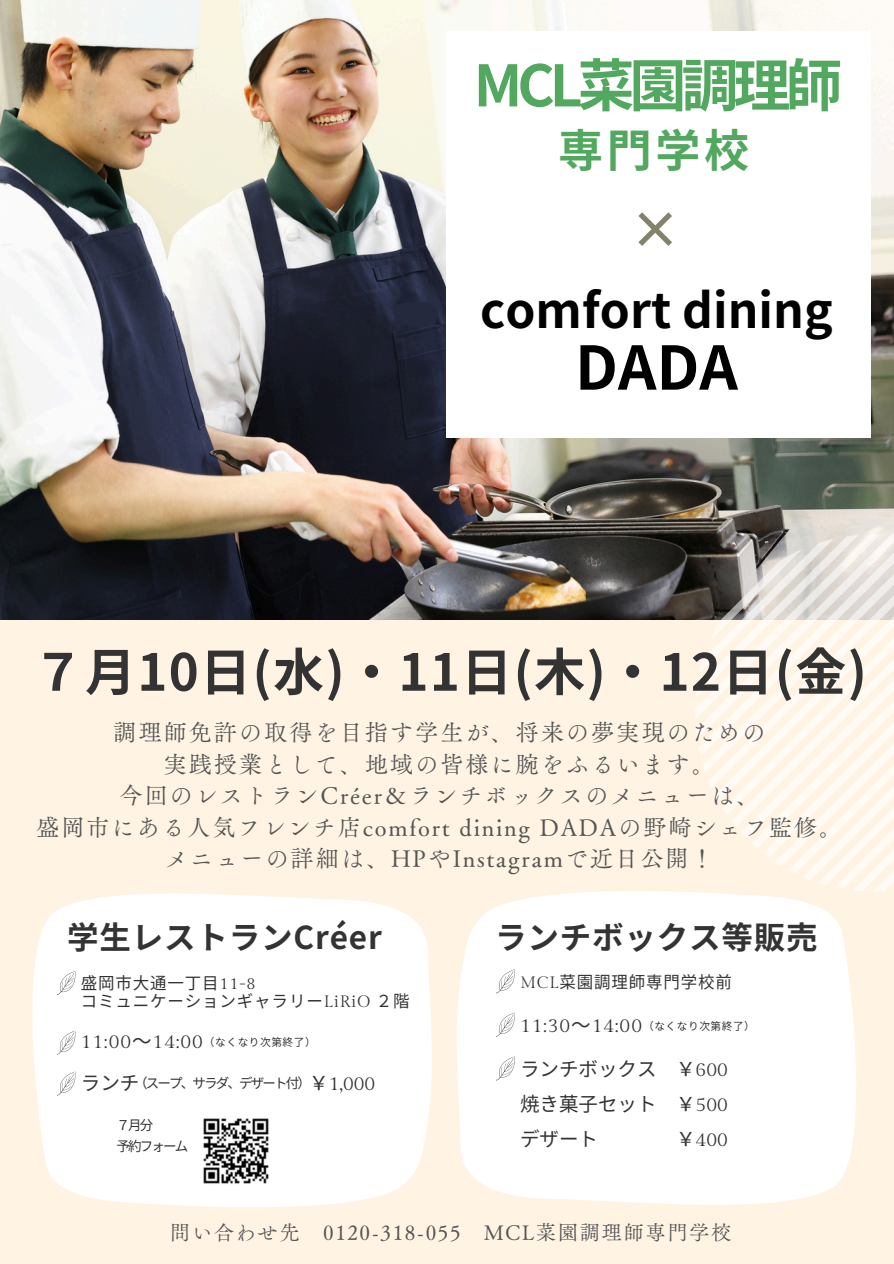
<style>
.page{position:relative;width:894px;height:1264px;background:#fff}
.page>*{position:absolute;margin:0;border:0;box-sizing:border-box;transform-origin:0 0}
.t1{font:700 60px "Noto Sans JP";color:#000}
.t2{font:700 57px "Noto Sans JP";letter-spacing:-.09em;color:#51a85e}
.t3{font:700 51px "Noto Sans JP";letter-spacing:.025em;color:#333}
.t4{font:700 51px "Noto Sans JP";color:#84826b}
.t5{font:700 48px "Noto Sans JP";color:#000}
.t6{font:700 45px "Noto Sans JP";color:#51a85e}
.t7{font:700 31.5px "Noto Sans JP";letter-spacing:.025em;color:#333}
.t8{font:23.4px/31.5px "Canva Tsuku A Old Min Pr 6 N R";letter-spacing:.075em;color:#545454;text-align:center}
.t9{font:20.4px "Canva Tsuku A Old Min Pr 6 N R";letter-spacing:.075em;color:#545454}
.t10{font:19.5px "Gilda Display";letter-spacing:.05em;color:#333}
.t11{font:19.5px "Noto Sans CJ Ksc";color:#333}
.t12{font:16.5px "Noto Sans CJ Ksc";letter-spacing:.05em;color:#333}
.t13{font:13.5px "Noto Sans CJ Ksc";letter-spacing:-.14em;color:#333}
.t14{font:10.65px "Noto Sans CJ Ksc";letter-spacing:.05em;color:#333}
.s1{font-family:"Gilda Display"}
.s2{font-family:"Noto Sans CJ Ksc"}
</style>
<div class="page">
<div style="left:0;top:0;width:893px;height:1263px;background:#fff4e4"></div>
<img style="left:0;top:0;width:893px;height:619px">
<svg style="left:457px;top:891px;width:399px;height:314px;background:#fffefd"></svg>
<svg style="left:694px;top:534px;width:199px;height:357px"></svg>
<div style="left:446px;top:31px;width:423px;height:407px;background:#fff"></div>
<svg style="left:32px;top:893px;width:400px;height:314px;background:#fffefc"></svg>
<svg style="left:394px;top:302px;width:44px;height:23px"></svg>
<svg style="left:52px;top:970px;width:29px;height:25px"></svg>
<svg style="left:52px;top:1030px;width:29px;height:24px"></svg>
<svg style="left:52px;top:1071px;width:29px;height:24px"></svg>
<svg style="left:490px;top:968px;width:29px;height:25px"></svg>
<svg style="left:490px;top:1012px;width:29px;height:24px"></svg>
<svg style="left:490px;top:1056px;width:29px;height:24px"></svg>
<img style="left:196px;top:1111px;width:79px;height:79px">
<h4 class="t2" style="left:473px;top:40px;width:370px">MCL菜園調理師</h4>
<h4 class="t6" style="left:558px;top:115px;width:192px">専門学校</h4>
<h2 class="t4" style="left:629px;top:189px;width:53px">×</h2>
<p class="t5" style="left:480px;top:272px;width:354px">comfort dining</p>
<p class="t1" style="left:575px;top:320px;width:164px">DADA</p>
<h2 class="t3" style="left:33px;top:631px;width:835px">７月 10日(水)・11日(木)・12日(金)</h2>
<p class="t8" style="left:36px;top:716px;width:807px">調理師免許の取得を目指す学生が、将来の夢実現のための<br>実践授業として、地域の皆様に腕をふるいます。<br>今回のレストランCréer＆ランチボックスのメニューは、<br>盛岡市にある人気フレンチ店comfort dining DADAの野崎シェフ監修。メニューの詳細は、HPやInstagramで近日公開！</p>
<p class="t7" style="left:67px;top:912px;width:316px">学生レストランCréer</p>
<p class="t12" style="left:81px;top:970px;width:176px">盛岡市大通一丁目 <span class="s1">11-8</span></p>
<p class="t12" style="left:81px;top:988px;width:328px">コミュニケーションギャラリー<span class="s1">LiRiO</span> ２階</p>
<p class="t14" style="left:204px;top:1033px;width:113px">（なくなり次第終了）</p>
<h6 class="t11" style="left:81px;top:1067px;width:60px">ランチ</h6>
<p class="t13" style="left:134px;top:1072px;width:178px">（スープ、サラダ、デザート付）</p>
<p class="t10" style="left:309px;top:1072px;width:67px"><span class="s2">￥</span>1,000</p>
<h6 class="t13" style="left:116px;top:1114px;width:38px">７月分</h6>
<h6 class="t13" style="left:116px;top:1134px;width:73px">予約フォーム</h6>
<h3 class="t10" style="left:81px;top:1030px;width:123px">11:00<span class="s2">〜</span>14:00</h3>
<h6 class="t7" style="left:495px;top:912px;width:324px">ランチボックス等販売</h6>
<h3 class="t12" style="left:520px;top:968px;width:213px"><span class="s1">MCL</span>菜園調理師専門学校前</h3>
<p class="t14" style="left:643px;top:1017px;width:113px">（なくなり次第終了）</p>
<p class="t11" style="left:520px;top:1053px;width:209px">ランチボックス ￥<span class="s1">600</span></p>
<p class="t11" style="left:520px;top:1088px;width:209px">焼き菓子セット ￥<span class="s1">500</span></p>
<p class="t11" style="left:520px;top:1122px;width:79px">デザート</p>
<p class="t10" style="left:676px;top:1128px;width:53px"><span class="s2">￥</span>400</p>
<p class="t10" style="left:520px;top:1014px;width:123px">11:30<span class="s2">〜</span>14:00</p>
<h6 class="t9" style="left:170px;top:1221px;width:563px">問い合わせ先 0120-318-055 MCL菜園調理師専門学校</h6>
</div>
